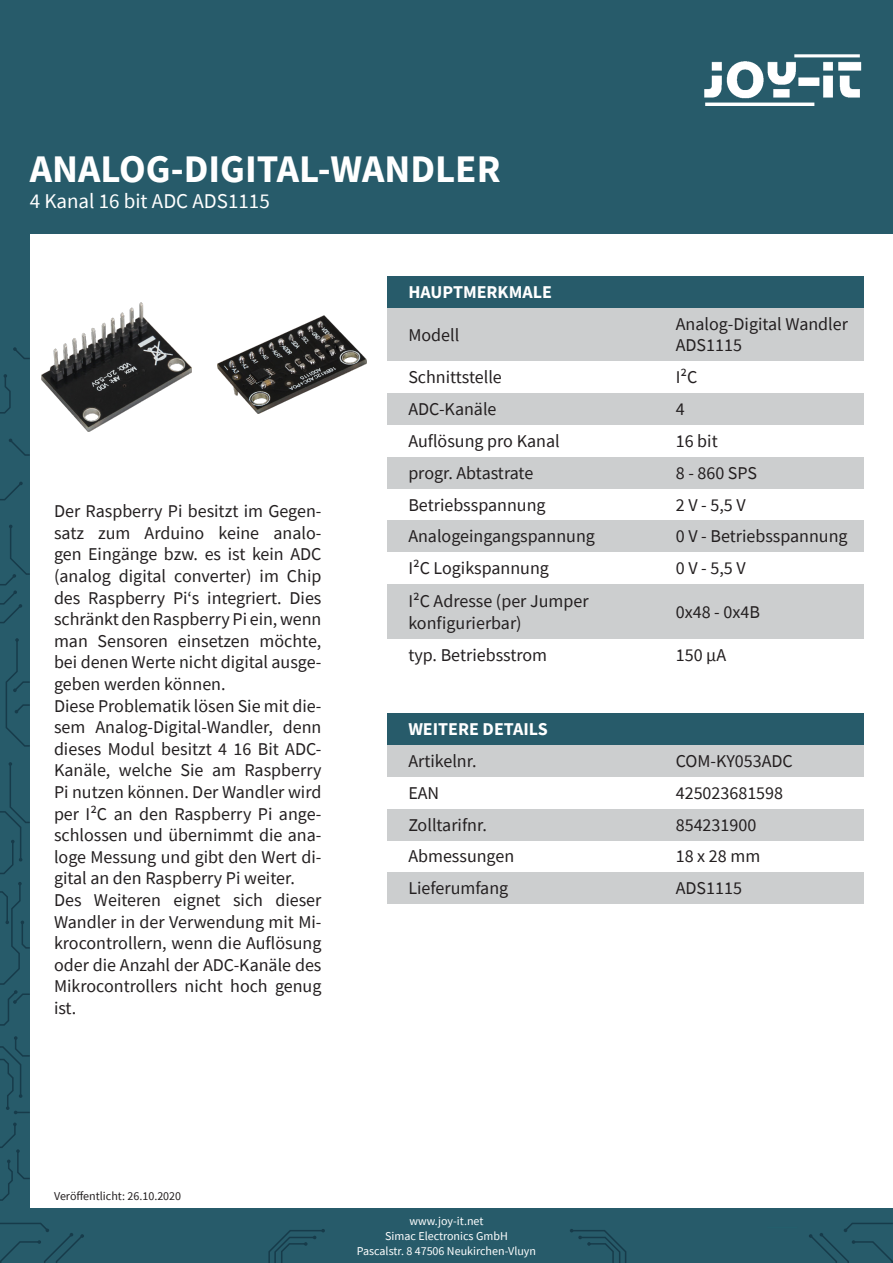
<style>
.page{position:relative;width:893px;height:1263px;background:#fff}
.page>*{position:absolute;margin:0;border:0;box-sizing:border-box;transform-origin:0 0}
.t1{font:700 39px "Source Sans Pro";color:#fff}
.t2{font:21px "Source Sans Pro";color:#fff}
.t3{font:18px/21.6px "Source Sans Pro";color:#231f20;text-align:justify}
.t4{font:700 18px "Source Sans Pro";color:#fff}
.t5{font:12px "Source Sans Pro";color:#fff}
.t6{font:12px "Source Sans Pro";color:#231f20}
</style>
<div class="page">
<div style="left:387px;top:393px;width:476px;height:32px;background:#cccecf"></div>
<img style="left:41px;top:303px;width:151px;height:128px">
<div style="left:387px;top:457px;width:476px;height:32px;background:#cccecf"></div>
<div style="left:387px;top:520px;width:476px;height:32px;background:#cccecf"></div>
<div style="left:387px;top:308px;width:476px;height:53px;background:#cccecf"></div>
<div style="left:0;top:0;width:893px;height:234px;background:#275b6a"></div>
<img style="left:704px;top:54px;width:158px;height:52px">
<div style="left:0;top:208px;width:30px;height:1001px;background:#275b6a"></div>
<div style="left:387px;top:276px;width:476px;height:32px;background:#275b6a"></div>
<svg style="left:0;top:1122px;width:30px;height:79px"></svg>
<svg style="left:0;top:1036px;width:30px;height:78px"></svg>
<svg style="left:0;top:882px;width:30px;height:144px"></svg>
<svg style="left:0;top:762px;width:30px;height:112px"></svg>
<svg style="left:5px;top:638px;width:25px;height:109px"></svg>
<svg style="left:0;top:525px;width:30px;height:99px"></svg>
<svg style="left:0;top:482px;width:23px;height:19px"></svg>
<svg style="left:9px;top:438px;width:21px;height:18px"></svg>
<svg style="left:0;top:374px;width:11px;height:40px"></svg>
<svg style="left:13px;top:347px;width:17px;height:12px"></svg>
<div style="left:387px;top:809px;width:476px;height:31px;background:#cccecf"></div>
<div style="left:387px;top:713px;width:476px;height:32px;background:#275b6a"></div>
<div style="left:387px;top:872px;width:476px;height:32px;background:#cccecf"></div>
<div style="left:387px;top:745px;width:476px;height:32px;background:#cccecf"></div>
<div style="left:0;top:1209px;width:893px;height:54px;background:#275b6a"></div>
<svg style="left:268px;top:1229px;width:57px;height:34px"></svg>
<svg style="left:570px;top:1229px;width:57px;height:34px"></svg>
<svg style="left:0;top:1223px;width:84px;height:40px"></svg>
<svg style="left:809px;top:1223px;width:84px;height:40px"></svg>
<img style="left:217px;top:315px;width:149px;height:99px">
<div style="left:387px;top:585px;width:476px;height:54px;background:#cccecf"></div>
<p class="t1" style="left:30px;top:143px;width:472px">ANALOG-DIGITAL-WANDLER</p>
<p class="t2" style="left:30px;top:187px;width:241px">4 Kanal 16 bit ADC ADS1115</p>
<p class="t4" style="left:408px;top:280px;width:145px">HAUPTMERKMALE</p>
<p class="t3" style="left:408px;top:324px;width:52px">Modell</p>
<p class="t3" style="left:676px;top:313px;width:174px">Analog-Digital Wandler<br>ADS1115</p>
<p class="t3" style="left:408px;top:366px;width:95px">Schnittstelle</p>
<p class="t3" style="left:676px;top:366px;width:23px">I²C</p>
<p class="t3" style="left:408px;top:398px;width:90px">ADC-Kanäle</p>
<p class="t3" style="left:676px;top:398px;width:10px">4</p>
<p class="t3" style="left:408px;top:430px;width:153px">Auflösung pro Kanal</p>
<p class="t3" style="left:676px;top:430px;width:43px">16 bit</p>
<p class="t3" style="left:54px;top:500px;width:269px">Der Raspberry Pi besitzt im Gegen&shy;satz zum Arduino keine analo&shy;gen Eingänge bzw. es ist kein ADC (analog digital converter) im Chip des Raspberry Pi‘s integriert. Dies schränkt den Raspberry Pi ein, wenn man Sensoren einsetzen möchte, bei denen Werte nicht digital ausge&shy;geben werden können.</p>
<p class="t3" style="left:54px;top:695px;width:269px">Diese Problematik lösen Sie mit die&shy;sem Analog-Digital-Wandler, denn dieses Modul besitzt 4 16 Bit ADC-Kanäle, welche Sie am Raspberry Pi nutzen können. Der Wandler wird per I²C an den Raspberry Pi ange&shy;schlossen und übernimmt die ana&shy;loge Messung und gibt den Wert di&shy;gital an den Raspberry Pi weiter.</p>
<p class="t3" style="left:54px;top:889px;width:269px">Des Weiteren eignet sich dieser Wandler in der Verwendung mit Mi&shy;krocontrollern, wenn die Auflösung oder die Anzahl der ADC-Kanäle des Mikrocontrollers nicht hoch genug ist.</p>
<p class="t3" style="left:408px;top:462px;width:127px">progr. Abtastrate</p>
<p class="t3" style="left:676px;top:462px;width:83px">8 - 860 SPS</p>
<p class="t3" style="left:408px;top:494px;width:139px">Betriebsspannung</p>
<p class="t3" style="left:408px;top:525px;width:188px">Analogeingangspannung</p>
<p class="t3" style="left:408px;top:558px;width:142px">I²C Logikspannung</p>
<p class="t3" style="left:408px;top:590px;width:182px">I²C Adresse (per Jumper konfigurierbar)</p>
<p class="t3" style="left:408px;top:644px;width:140px">typ. Betriebsstrom</p>
<p class="t4" style="left:408px;top:716px;width:141px">WEITERE DETAILS</p>
<p class="t3" style="left:676px;top:494px;width:71px">2 V - 5,5 V</p>
<p class="t3" style="left:676px;top:525px;width:173px">0 V - Betriebsspannung</p>
<p class="t3" style="left:676px;top:558px;width:71px">0 V - 5,5 V</p>
<p class="t3" style="left:676px;top:601px;width:86px">0x48 - 0x4B</p>
<p class="t3" style="left:676px;top:644px;width:52px">150 μA</p>
<p class="t3" style="left:408px;top:750px;width:70px">Artikelnr.</p>
<p class="t3" style="left:676px;top:750px;width:119px">COM-KY053ADC</p>
<p class="t3" style="left:408px;top:782px;width:32px">EAN</p>
<p class="t3" style="left:676px;top:782px;width:109px">425023681598</p>
<p class="t3" style="left:408px;top:814px;width:80px">Zolltarifnr.</p>
<p class="t3" style="left:676px;top:814px;width:82px">854231900</p>
<p class="t3" style="left:408px;top:845px;width:107px">Abmessungen</p>
<p class="t3" style="left:676px;top:845px;width:86px">18 x 28 mm</p>
<p class="t3" style="left:408px;top:877px;width:101px">Lieferumfang</p>
<p class="t3" style="left:676px;top:877px;width:68px">ADS1115</p>
<p class="t6" style="left:54px;top:1188px;width:129px">Veröffentlicht: 26.10.2020</p>
<p class="t5" style="left:409px;top:1213px;width:75px">www.joy-it.net</p>
<p class="t5" style="left:385px;top:1228px;width:124px">Simac Electronics GmbH</p>
<p class="t5" style="left:357px;top:1243px;width:181px">Pascalstr. 8 47506 Neukirchen-Vluyn</p>
</div>
